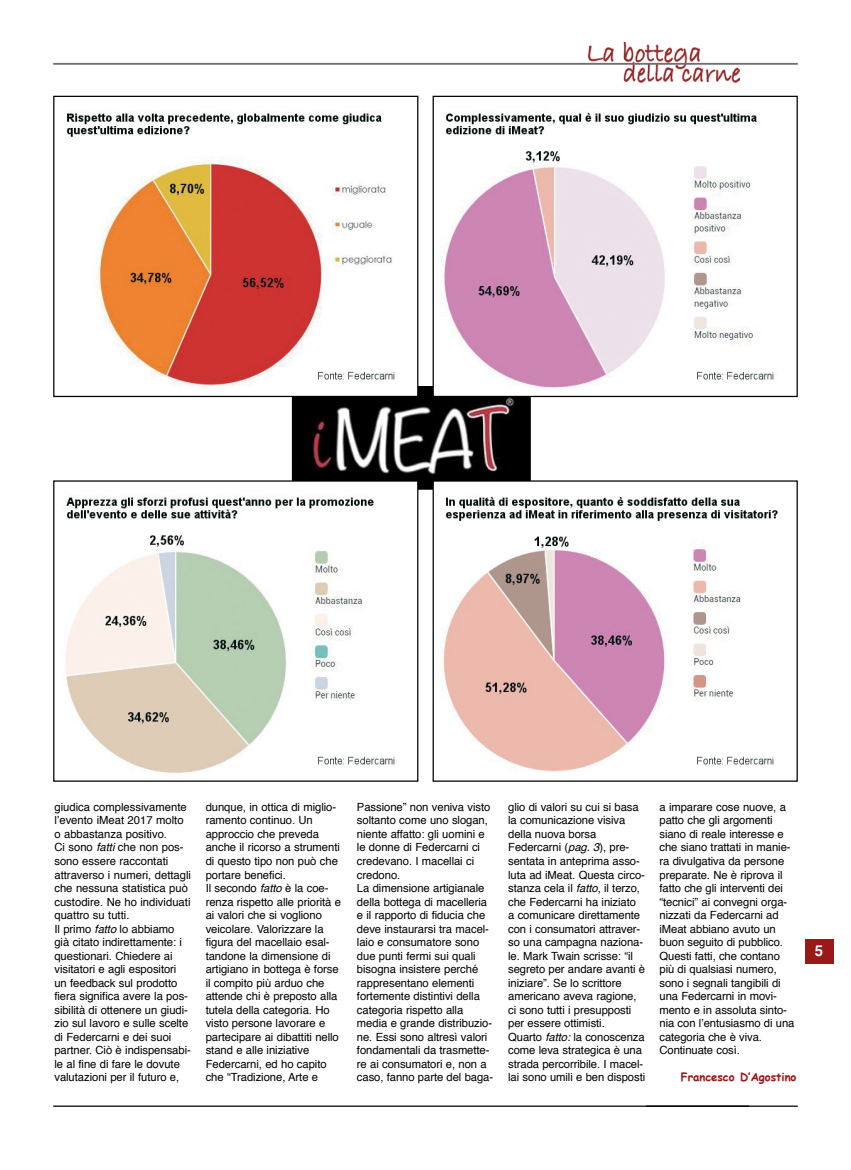
<style>
.page{position:relative;width:851px;height:1170px;background:#fff}
.page>*{position:absolute;margin:0;border:0;box-sizing:border-box;transform-origin:0 0}
.t1{font:700 15px "Helvetica";color:#fff}
.t2{font:11.25px/13.5px "Helvetica";letter-spacing:-.005em;color:#000}
.t3{font:700 11.25px "Comic Sans MS";color:#991818}
.s1{font-style:italic}
</style>
<div class="page">
<img style="left:586px;top:43px;width:153px;height:41px">
<hr style="left:53px;top:63px;width:744px;height:2px;background:#707172">
<hr style="left:53px;top:1105px;width:744px;height:1px;background:#000">
<div style="left:292px;top:386px;width:238px;height:103px;background:#000"></div>
<img style="left:312px;top:397px;width:203px;height:78px">
<img style="left:434px;top:482px;width:344px;height:290px">
<div style="left:432px;top:480px;width:365px;height:301px;border:1px solid #000"></div>
<img style="left:66px;top:482px;width:350px;height:292px">
<div style="left:53px;top:480px;width:365px;height:301px;border:1px solid #000"></div>
<div style="left:804px;top:939px;width:29px;height:25px;background:#991818"></div>
<img style="left:67px;top:112px;width:349px;height:283px">
<div style="left:53px;top:96px;width:365px;height:301px;border:1px solid #000"></div>
<img style="left:434px;top:112px;width:340px;height:283px">
<div style="left:432px;top:96px;width:365px;height:301px;border:1px solid #000"></div>
<p class="t2" style="left:54px;top:800px;width:138px">giudica complessivamente l’evento iMeat 2017 molto o abbastanza positivo.<br>Ci sono <span class="s1">fatti</span> che non pos&shy;sono essere raccontati attraverso i numeri, dettagli che nessuna statistica può custodire. Ne ho individuati quattro su tutti.<br>Il primo <span class="s1">fatto</span> lo abbiamo già citato indirettamente: i questionari. Chiedere ai visitatori e agli espositori un feedback sul prodotto fiera significa avere la pos&shy;sibilità di ottenere un giudi&shy;zio sul lavoro e sulle scelte di Federcarni e dei suoi partner. Ciò è indispensabi&shy;le al fine di fare le dovute valutazioni per il futuro e,</p>
<p class="t2" style="left:206px;top:800px;width:137px">dunque, in ottica di miglio&shy;ramento continuo. Un approccio che preveda anche il ricorso a strumenti di questo tipo non può che portare benefici.<br>Il secondo <span class="s1">fatto</span> è la coe&shy;renza rispetto alle priorità e ai valori che si vogliono veicolare. Valorizzare la figura del macellaio esal&shy;tandone la dimensione di artigiano in bottega è forse il compito più arduo che attende chi è preposto alla tutela della categoria. Ho visto persone lavorare e partecipare ai dibattiti nello stand e alle iniziative<br>Federcarni, ed ho capito che “Tradizione, Arte e</p>
<p class="t2" style="left:357px;top:800px;width:138px">Passione” non veniva visto soltanto come uno slogan, niente affatto: gli uomini e le donne di Federcarni ci credevano. I macellai ci credono.<br>La dimensione artigianale della bottega di macelleria e il rapporto di fiducia che deve instaurarsi tra macel&shy;laio e consumatore sono due punti fermi sui quali bisogna insistere perché rappresentano elementi fortemente distintivi della categoria rispetto alla media e grande distribuzio&shy;ne. Essi sono altresì valori fondamentali da trasmette&shy;re ai consumatori e, non a caso, fanno parte del baga-</p>
<p class="t2" style="left:508px;top:800px;width:138px">glio di valori su cui si basa la comunicazione visiva della nuova borsa<br>Federcarni (<span class="s1">pag. 3</span>), pre&shy;sentata in anteprima asso&shy;luta ad iMeat. Questa circo&shy;stanza cela il <span class="s1">fatto</span>, il terzo, che Federcarni ha iniziato<br>a comunicare direttamente con i consumatori attraver&shy;so una campagna naziona&shy;le. Mark Twain scrisse: “il segreto per andare avanti è iniziare”. Se lo scrittore americano aveva ragione, ci sono tutti i presupposti per essere ottimisti.<br>Quarto <span class="s1">fatto:</span> la conoscenza come leva strategica è una strada percorribile. I macel&shy;lai sono umili e ben disposti</p>
<p class="t2" style="left:659px;top:800px;width:136px">a imparare cose nuove, a patto che gli argomenti siano di reale interesse e che siano trattati in manie&shy;ra divulgativa da persone preparate. Ne è riprova il fatto che gli interventi dei “tecnici” ai convegni orga&shy;nizzati da Federcarni ad iMeat abbiano avuto un buon seguito di pubblico.<br>Questi fatti, che contano più di qualsiasi numero, sono i segnali tangibili di una Federcarni in movi&shy;mento e in assoluta sinto&shy;nia con l’entusiasmo di una categoria che è viva.<br>Continuate così.</p>
<p class="t3" style="left:681px;top:1068px;width:117px">Francesco D’Agostino</p>
<h1 class="t1" style="left:814px;top:938px;width:10px">5</h1>
</div>
